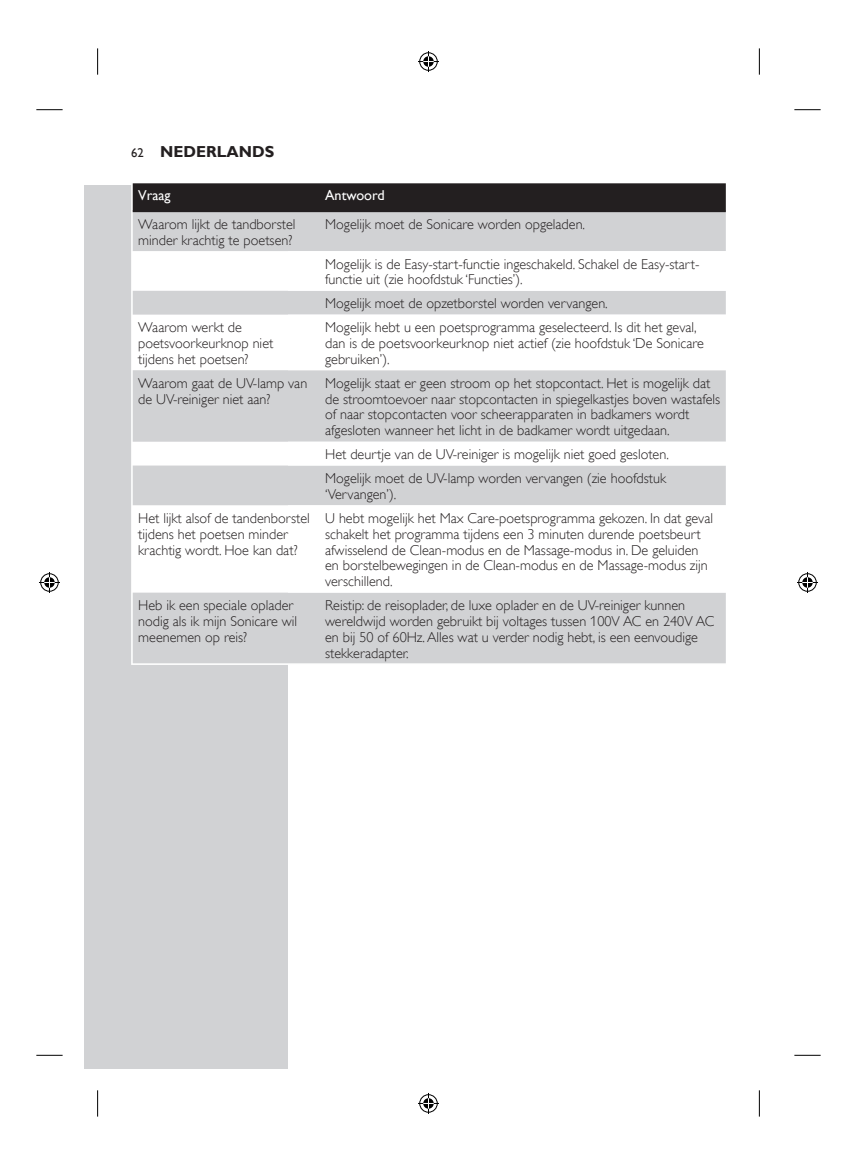
<style>
.page{position:relative;width:857px;height:1165px;background:#fff}
.page>*{position:absolute;margin:0;border:0;box-sizing:border-box;transform-origin:0 0}
.t1{font:700 15.92px "Gill Sans Alt One WGL";color:#231f20}
.t2{font:14.35px/15.9px "Gill Sans Alt One WGL Light";color:#231f20}
.t3{font:14.35px "Gill Sans Alt One WGL";color:#fff}
.s1{font-weight:400;font-size:12.78px}
</style>
<div class="page">
<div style="left:84px;top:185px;width:204px;height:883px;background:#d1d2d4"></div>
<div style="left:133px;top:212px;width:593px;height:451px;background:#d1d2d4"></div>
<svg style="left:133px;top:251px;width:593px;height:341px"></svg>
<hr style="left:131px;top:183px;width:2px;height:28px;background:#fff">
<div style="left:132px;top:183px;width:594px;height:28px;background:#231f20"></div>
<hr style="left:131px;top:211px;width:2px;height:40px;background:#fff">
<hr style="left:131px;top:251px;width:2px;height:40px;background:#fff">
<hr style="left:131px;top:291px;width:2px;height:23px;background:#fff">
<hr style="left:131px;top:314px;width:2px;height:56px;background:#fff">
<hr style="left:131px;top:370px;width:2px;height:71px;background:#fff">
<hr style="left:131px;top:441px;width:2px;height:24px;background:#fff">
<hr style="left:131px;top:465px;width:2px;height:40px;background:#fff">
<hr style="left:131px;top:505px;width:2px;height:87px;background:#fff">
<hr style="left:131px;top:592px;width:2px;height:71px;background:#fff">
<hr style="left:131px;top:663px;width:188px;height:1px;background:#fff">
<hr style="left:133px;top:210px;width:186px;height:2px;background:#231f20">
<hr style="left:319px;top:210px;width:407px;height:2px;background:#231f20">
<svg style="left:36px;top:109px;width:27px;height:1px"></svg>
<svg style="left:794px;top:109px;width:26px;height:1px"></svg>
<svg style="left:36px;top:1054px;width:27px;height:1px"></svg>
<svg style="left:794px;top:1054px;width:26px;height:1px"></svg>
<svg style="left:97px;top:48px;width:1px;height:27px"></svg>
<svg style="left:97px;top:1090px;width:1px;height:26px"></svg>
<svg style="left:759px;top:48px;width:1px;height:27px"></svg>
<svg style="left:759px;top:1090px;width:1px;height:26px"></svg>
<svg style="left:418px;top:51px;width:21px;height:21px"></svg>
<svg style="left:418px;top:1093px;width:21px;height:21px"></svg>
<svg style="left:39px;top:572px;width:21px;height:21px"></svg>
<svg style="left:797px;top:572px;width:21px;height:21px"></svg>
<p class="t1" style="left:131px;top:142px;width:145px"><span class="s1">62</span> NEDERLANDS</p>
<p class="t3" style="left:138px;top:187px;width:34px">Vraag</p>
<p class="t3" style="left:325px;top:187px;width:61px">Antwoord</p>
<p class="t2" style="left:138px;top:216px;width:159px">Waarom lijkt de tandborstel minder krachtig te poetsen?</p>
<p class="t2" style="left:325px;top:216px;width:261px">Mogelijk moet de Sonicare worden opgeladen.</p>
<p class="t2" style="left:325px;top:256px;width:376px">Mogelijk is de Easy-start-functie ingeschakeld. Schakel de Easy-start&shy;functie uit (zie hoofdstuk ‘Functies’).</p>
<p class="t2" style="left:325px;top:295px;width:284px">Mogelijk moet de opzetborstel worden vervangen.</p>
<p class="t2" style="left:138px;top:319px;width:137px">Waarom werkt de poetsvoorkeurknop niet tijdens het poetsen?</p>
<p class="t2" style="left:325px;top:319px;width:380px">Mogelijk hebt u een poetsprogramma geselecteerd. Is dit het geval, dan is de poetsvoorkeurknop niet actief (zie hoofdstuk ‘De Sonicare gebruiken’).</p>
<p class="t2" style="left:138px;top:375px;width:171px">Waarom gaat de UV-lamp van de UV-reiniger niet aan?</p>
<p class="t2" style="left:325px;top:375px;width:396px">Mogelijk staat er geen stroom op het stopcontact. Het is mogelijk dat de stroomtoevoer naar stopcontacten in spiegelkastjes boven wastafels of naar stopcontacten voor scheerapparaten in badkamers wordt afgesloten wanneer het licht in de badkamer wordt uitgedaan.</p>
<p class="t2" style="left:325px;top:442px;width:345px;line-height:23.8px">Het deurtje van de UV-reiniger is mogelijk niet goed gesloten.<br>Mogelijk moet de UV-lamp worden vervangen (zie hoofdstuk</p>
<p class="t2" style="left:325px;top:486px;width:73px">‘Vervangen’).</p>
<p class="t2" style="left:138px;top:510px;width:173px">Het lijkt alsof de tandenborstel tijdens het poetsen minder krachtig wordt. Hoe kan dat?</p>
<p class="t2" style="left:325px;top:510px;width:389px">U hebt mogelijk het Max Care-poetsprogramma gekozen. In dat geval schakelt het programma tijdens een 3 minuten durende poetsbeurt afwisselend de Clean-modus en de Massage-modus in. De geluiden en borstelbewegingen in de Clean-modus en de Massage-modus zijn verschillend.</p>
<p class="t2" style="left:138px;top:597px;width:160px">Heb ik een speciale oplader nodig als ik mijn Sonicare wil meenemen op reis?</p>
<p class="t2" style="left:325px;top:597px;width:390px">Reistip: de reisoplader, de luxe oplader en de UV-reiniger kunnen wereldwijd worden gebruikt bij voltages tussen 100V AC en 240V AC en bij 50 of 60Hz. Alles wat u verder nodig hebt, is een eenvoudige stekkeradapter.</p>
</div>
